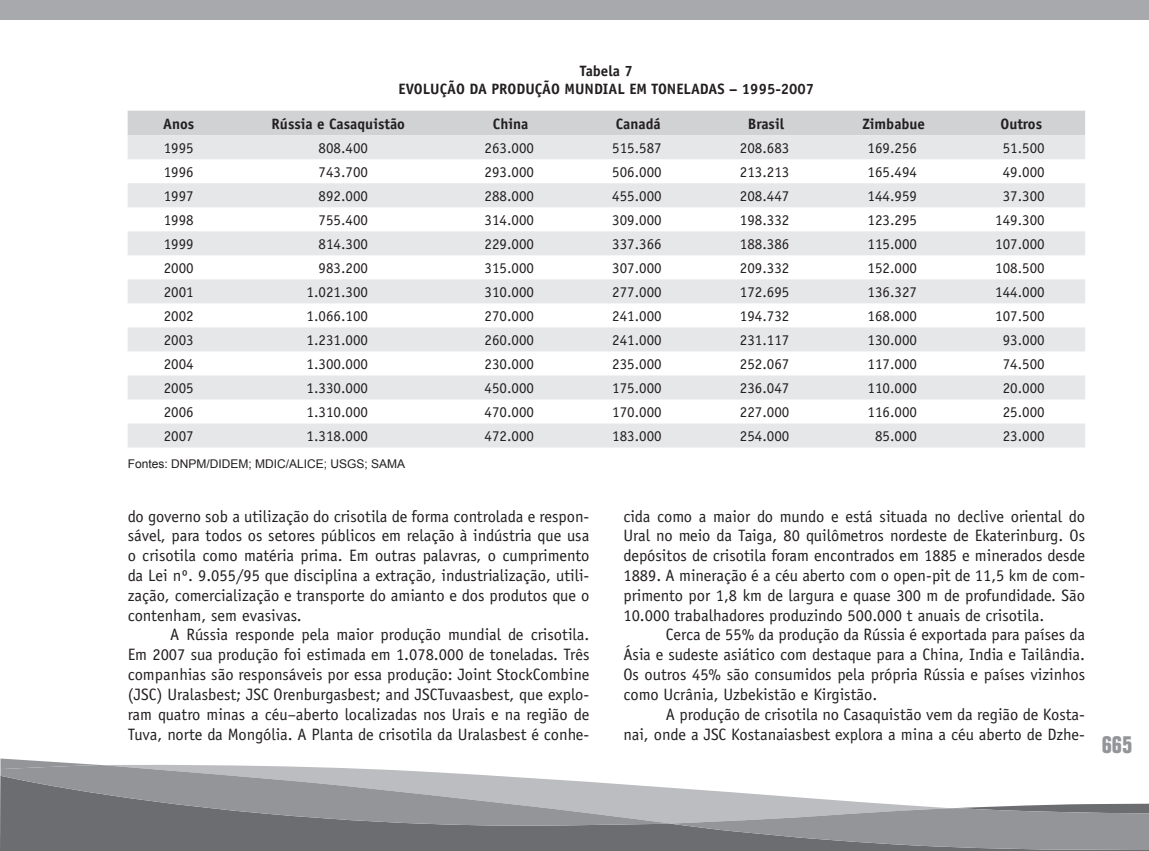
<style>
.page{position:relative;width:1149px;height:851px;background:#fff}
.page>*{position:absolute;margin:0;border:0;box-sizing:border-box;transform-origin:0 0}
.t1{font:700 condensed 24px "Folio";color:#939598}
.t2{font:16.5px/19.8px "Officina Sans";color:#231f20;text-align:justify}
.t3{font:15px "Officina Sans";color:#231f20}
.t4{font:700 15px "Officina Sans";color:#231f20}
.t5{font:12px "Arial";color:#231f20}
</style>
<div class="page">
<div style="left:102px;top:836px;width:568px;height:14px;background:#6c6d70"></div>
<svg style="left:670px;top:787px;width:201px;height:16px"></svg>
<svg style="left:670px;top:803px;width:478px;height:47px;background:#949699"></svg>
<svg style="left:0;top:758px;width:102px;height:92px"></svg>
<svg style="left:0;top:764px;width:670px;height:72px;background:#9a9b9e"></svg>
<div style="left:0;top:0;width:1148px;height:19px;background:#a8a9ad"></div>
<div style="left:128px;top:111px;width:956px;height:24px;background:#d1d2d4"></div>
<svg style="left:128px;top:135px;width:956px;height:312px;fill:#e6e7e9"></svg>
<p class="t4" style="left:579px;top:61px;width:55px">Tabela 7</p>
<p class="t4" style="left:398px;top:79px;width:17px">Evolução</p>
<p class="t4" style="left:469px;top:79px;width:32px">da Produção</p>
<p class="t4" style="left:564px;top:79px;width:20px">Mundial</p>
<p class="t4" style="left:629px;top:79px;width:32px">em toneladas</p>
<p class="t4" style="left:729px;top:79px;width:87px">– 1995-2007</p>
<p class="t4" style="left:163px;top:114px;width:33px">Anos</p>
<p class="t4" style="left:271px;top:114px;width:135px">Rússia e Casaquistão</p>
<p class="t4" style="left:492px;top:114px;width:37px">China</p>
<p class="t4" style="left:615px;top:114px;width:46px">Canadá</p>
<p class="t4" style="left:747px;top:114px;width:38px">Brasil</p>
<p class="t4" style="left:862px;top:114px;width:64px">Zimbabue</p>
<p class="t4" style="left:1000px;top:114px;width:43px">Outros</p>
<p class="t3" style="left:164px;top:139px;width:31px">1995</p>
<p class="t3" style="left:318px;top:139px;width:51px">808.400</p>
<p class="t3" style="left:484px;top:139px;width:51px">263.000</p>
<p class="t3" style="left:612px;top:139px;width:51px">515.587</p>
<p class="t3" style="left:739px;top:139px;width:51px">208.683</p>
<p class="t3" style="left:867px;top:139px;width:51px">169.256</p>
<p class="t3" style="left:1002px;top:139px;width:43px">51.500</p>
<p class="t3" style="left:164px;top:163px;width:31px">1996</p>
<p class="t3" style="left:318px;top:163px;width:51px">743.700</p>
<p class="t3" style="left:484px;top:163px;width:51px">293.000</p>
<p class="t3" style="left:612px;top:163px;width:51px">506.000</p>
<p class="t3" style="left:739px;top:163px;width:51px">213.213</p>
<p class="t3" style="left:867px;top:163px;width:51px">165.494</p>
<p class="t3" style="left:1002px;top:163px;width:43px">49.000</p>
<p class="t3" style="left:164px;top:187px;width:31px">1997</p>
<p class="t3" style="left:318px;top:187px;width:51px">892.000</p>
<p class="t3" style="left:484px;top:187px;width:51px">288.000</p>
<p class="t3" style="left:612px;top:187px;width:51px">455.000</p>
<p class="t3" style="left:739px;top:187px;width:51px">208.447</p>
<p class="t3" style="left:867px;top:187px;width:51px">144.959</p>
<p class="t3" style="left:1002px;top:187px;width:43px">37.300</p>
<p class="t3" style="left:164px;top:211px;width:31px">1998</p>
<p class="t3" style="left:318px;top:211px;width:51px">755.400</p>
<p class="t3" style="left:484px;top:211px;width:51px">314.000</p>
<p class="t3" style="left:612px;top:211px;width:51px">309.000</p>
<p class="t3" style="left:739px;top:211px;width:51px">198.332</p>
<p class="t3" style="left:867px;top:211px;width:51px">123.295</p>
<p class="t3" style="left:994px;top:211px;width:51px">149.300</p>
<p class="t3" style="left:164px;top:235px;width:31px">1999</p>
<p class="t3" style="left:318px;top:235px;width:51px">814.300</p>
<p class="t3" style="left:484px;top:235px;width:51px">229.000</p>
<p class="t3" style="left:612px;top:235px;width:51px">337.366</p>
<p class="t3" style="left:739px;top:235px;width:51px">188.386</p>
<p class="t3" style="left:867px;top:235px;width:51px">115.000</p>
<p class="t3" style="left:994px;top:235px;width:51px">107.000</p>
<p class="t3" style="left:164px;top:259px;width:31px">2000</p>
<p class="t3" style="left:318px;top:259px;width:51px">983.200</p>
<p class="t3" style="left:484px;top:259px;width:51px">315.000</p>
<p class="t3" style="left:612px;top:259px;width:51px">307.000</p>
<p class="t3" style="left:739px;top:259px;width:51px">209.332</p>
<p class="t3" style="left:867px;top:259px;width:51px">152.000</p>
<p class="t3" style="left:994px;top:259px;width:51px">108.500</p>
<p class="t3" style="left:164px;top:283px;width:31px">2001</p>
<p class="t3" style="left:306px;top:283px;width:63px">1.021.300</p>
<p class="t3" style="left:484px;top:283px;width:51px">310.000</p>
<p class="t3" style="left:612px;top:283px;width:51px">277.000</p>
<p class="t3" style="left:739px;top:283px;width:51px">172.695</p>
<p class="t3" style="left:867px;top:283px;width:51px">136.327</p>
<p class="t3" style="left:994px;top:283px;width:51px">144.000</p>
<p class="t3" style="left:164px;top:307px;width:31px">2002</p>
<p class="t3" style="left:306px;top:307px;width:63px">1.066.100</p>
<p class="t3" style="left:484px;top:307px;width:51px">270.000</p>
<p class="t3" style="left:612px;top:307px;width:51px">241.000</p>
<p class="t3" style="left:739px;top:307px;width:51px">194.732</p>
<p class="t3" style="left:867px;top:307px;width:51px">168.000</p>
<p class="t3" style="left:994px;top:307px;width:51px">107.500</p>
<p class="t3" style="left:164px;top:331px;width:31px">2003</p>
<p class="t3" style="left:306px;top:331px;width:63px">1.231.000</p>
<p class="t3" style="left:484px;top:331px;width:51px">260.000</p>
<p class="t3" style="left:612px;top:331px;width:51px">241.000</p>
<p class="t3" style="left:739px;top:331px;width:51px">231.117</p>
<p class="t3" style="left:867px;top:331px;width:51px">130.000</p>
<p class="t3" style="left:1002px;top:331px;width:43px">93.000</p>
<p class="t3" style="left:164px;top:355px;width:31px">2004</p>
<p class="t3" style="left:306px;top:355px;width:63px">1.300.000</p>
<p class="t3" style="left:484px;top:355px;width:51px">230.000</p>
<p class="t3" style="left:612px;top:355px;width:51px">235.000</p>
<p class="t3" style="left:739px;top:355px;width:51px">252.067</p>
<p class="t3" style="left:867px;top:355px;width:51px">117.000</p>
<p class="t3" style="left:1002px;top:355px;width:43px">74.500</p>
<p class="t3" style="left:164px;top:379px;width:31px">2005</p>
<p class="t3" style="left:306px;top:379px;width:63px">1.330.000</p>
<p class="t3" style="left:484px;top:379px;width:51px">450.000</p>
<p class="t3" style="left:612px;top:379px;width:51px">175.000</p>
<p class="t3" style="left:739px;top:379px;width:51px">236.047</p>
<p class="t3" style="left:867px;top:379px;width:51px">110.000</p>
<p class="t3" style="left:1002px;top:379px;width:43px">20.000</p>
<p class="t3" style="left:164px;top:403px;width:31px">2006</p>
<p class="t3" style="left:306px;top:403px;width:63px">1.310.000</p>
<p class="t3" style="left:484px;top:403px;width:51px">470.000</p>
<p class="t3" style="left:612px;top:403px;width:51px">170.000</p>
<p class="t3" style="left:739px;top:403px;width:51px">227.000</p>
<p class="t3" style="left:867px;top:403px;width:51px">116.000</p>
<p class="t3" style="left:1002px;top:403px;width:43px">25.000</p>
<p class="t3" style="left:164px;top:427px;width:31px">2007</p>
<p class="t3" style="left:306px;top:427px;width:63px">1.318.000</p>
<p class="t3" style="left:484px;top:427px;width:51px">472.000</p>
<p class="t3" style="left:612px;top:427px;width:51px">183.000</p>
<p class="t3" style="left:739px;top:427px;width:51px">254.000</p>
<p class="t3" style="left:874px;top:427px;width:43px">85.000</p>
<p class="t3" style="left:1002px;top:427px;width:43px">23.000</p>
<p class="t5" style="left:128px;top:456px;width:279px">Fontes: DNPM/DIDEM; MDIC/ALICE; USGS; SAMA</p>
<p class="t2" style="left:128px;top:506px;width:463px">do governo sob a utilização do crisotila de forma controlada e respon&shy;sável, para todos os setores públicos em relação à indústria que usa o crisotila como matéria prima. Em outras palavras, o cumprimento da Lei nº. 9.055/95 que disciplina a extração, industrialização, utili&shy;zação, comercialização e transporte do amianto e dos produtos que o contenham, sem evasivas.</p>
<p class="t2" style="left:128px;top:625px;width:463px;text-indent:43px">A Rússia responde pela maior produção mundial de crisotila.<br>Em 2007 sua produção foi estimada em 1.078.000 de toneladas. Três companhias são responsáveis por essa produção: Joint StockCombine (JSC) Uralasbest; JSC Orenburgasbest; and JSCTuvaasbest, que explo&shy;ram quatro minas a céu–aberto localizadas nos Urais e na região de Tuva, norte da Mongólia. A Planta de crisotila da Uralasbest é conhe-</p>
<p class="t2" style="left:623px;top:506px;width:463px">cida como a maior do mundo e está situada no declive oriental do Ural no meio da Taiga, 80 quilômetros nordeste de Ekaterinburg. Os depósitos de crisotila foram encontrados em 1885 e minerados desde 1889. A mineração é a céu aberto com o open-pit de 11,5 km de com&shy;primento por 1,8 km de largura e quase 300 m de profundidade. São 10.000 trabalhadores produzindo 500.000 t anuais de crisotila.</p>
<p class="t2" style="left:623px;top:625px;width:463px;text-indent:43px">Cerca de 55% da produção da Rússia é exportada para países da Ásia e sudeste asiático com destaque para a China, India e Tailândia.<br>Os outros 45% são consumidos pela própria Rússia e países vizinhos como Ucrânia, Uzbekistão e Kirgistão.</p>
<p class="t2" style="left:623px;top:704px;width:463px;text-align:right">A produção de crisotila no Casaquistão vem da região de Kosta-<br>nai, onde a JSC Kostanaiasbest explora a mina a céu aberto de Dzhe-</p>
<h1 class="t1" style="left:1101px;top:731px;width:32px">665</h1>
</div>
